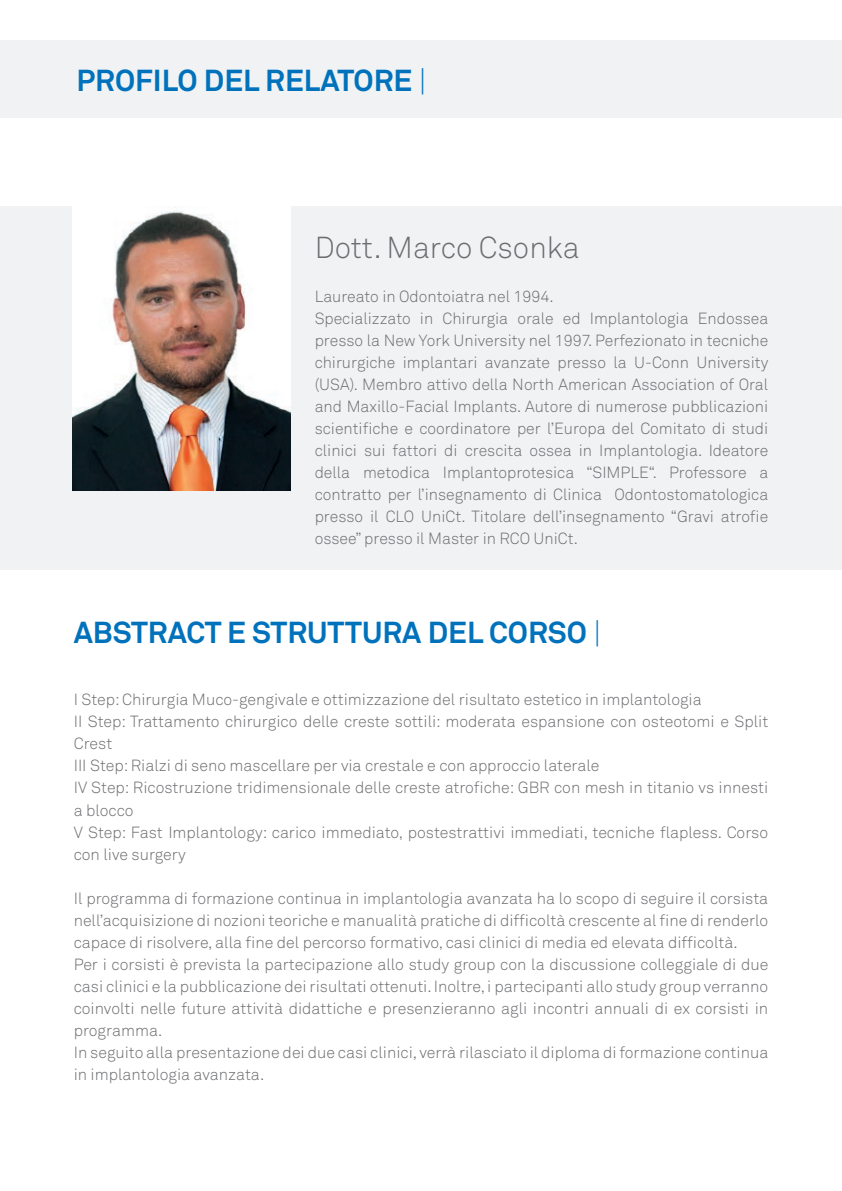
<style>
.page{position:relative;width:842px;height:1191px;background:#fff}
.page>*{position:absolute;margin:0;border:0;box-sizing:border-box;transform-origin:0 0}
.t1{font:700 30px "Akkurat";color:#0072bc}
.t2{font:300 30px "Akkurat";color:#6c6d70}
.t3{font:300 16px/22px "Akkurat";color:#6c6d70}
.s1{font-weight:300}
</style>
<div class="page">
<div style="left:0;top:40px;width:842px;height:78px;background:#f1f2f3"></div>
<div style="left:0;top:207px;width:842px;height:363px;background:#f1f2f3"></div>
<img style="left:73px;top:207px;width:217px;height:284px">
<h1 class="t1" style="left:77px;top:62px;width:351px">PROFILO DEL RELATORE <span class="s1">|</span></h1>
<h1 class="t2" style="left:315px;top:230px;width:266px">Dott. Marco Csonka</h1>
<p class="t3" style="left:315px;top:286px;width:455px">Laureato in Odontoiatra nel 1994.<br>Specializzato in Chirurgia orale ed Implantologia Endossea presso la New York University nel 1997. Perfezionato in tecniche chirurgiche implantari avanzate presso la U-Conn University (USA). Membro attivo della North American Association of Oral and Maxillo-Facial Implants. Autore di numerose pubblicazioni scientifiche e coordinatore per l’Europa del Comitato di studi clinici sui fattori di crescita ossea in Implantologia. Ideatore della metodica Implantoprotesica “SIMPLE“. Professore a contratto per l’insegnamento di Clinica Odontostomatologica presso il CLO UniCt. Titolare dell’insegnamento “Gravi atrofie ossee” presso il Master in RCO UniCt.</p>
<h1 class="t1" style="left:74px;top:613px;width:529px">ABSTRACT E STRUTTURA DEL CORSO <span class="s1">|</span></h1>
<p class="t3" style="left:74px;top:689px;width:696px">I Step: Chirurgia Muco-gengivale e ottimizzazione del risultato estetico in implantologia<br>II Step: Trattamento chirurgico delle creste sottili: moderata espansione con osteotomi e Split Crest<br>III Step: Rialzi di seno mascellare per via crestale e con approccio laterale<br>IV Step: Ricostruzione tridimensionale delle creste atrofiche: GBR con mesh in titanio vs innesti a blocco<br>V Step: Fast Implantology: carico immediato, postestrattivi immediati, tecniche flapless. Corso con live surgery</p>
<p class="t3" style="left:74px;top:887px;width:696px">Il programma di formazione continua in implantologia avanzata ha lo scopo di seguire il corsista nell’acquisizione di nozioni teoriche e manualità pratiche di difficoltà crescente al fine di renderlo capace di risolvere, alla fine del percorso formativo, casi clinici di media ed elevata difficoltà.<br>Per i corsisti è prevista la partecipazione allo study group con la discussione colleggiale di due casi clinici e la pubblicazione dei risultati ottenuti. Inoltre, i partecipanti allo study group verranno coinvolti nelle future attività didattiche e presenzieranno agli incontri annuali di ex corsisti in programma.<br>In seguito alla presentazione dei due casi clinici, verrà rilasciato il diploma di formazione continua in implantologia avanzata.</p>
</div>
